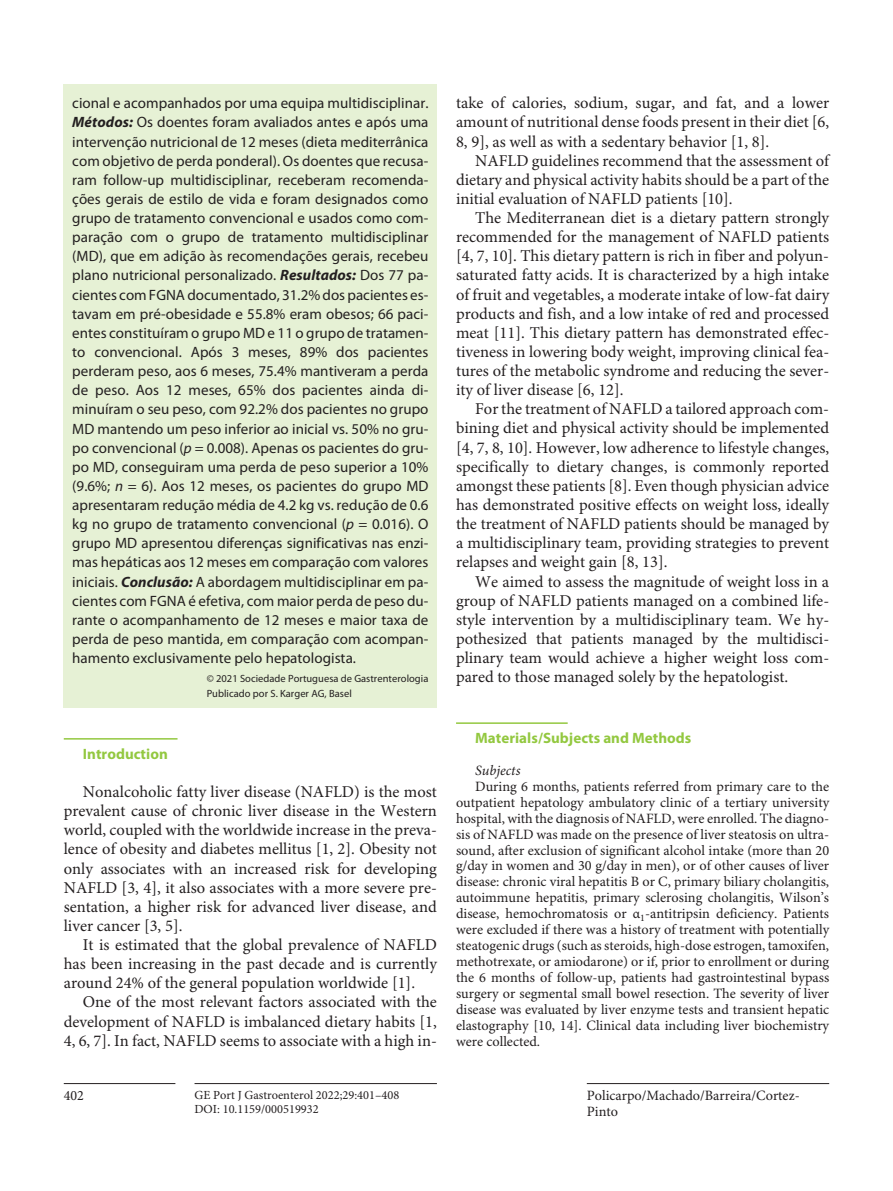
<style>
.page{position:relative;width:893px;height:1191px;background:#fff}
.page>*{position:absolute;margin:0;border:0;box-sizing:border-box;transform-origin:0 0}
.t1{font:16.5px/19px "Minion Pro";color:#231f20;text-align:justify}
.t2{font:15px/19.2px "Myriad Pro";letter-spacing:.005em;color:#231f20;text-align:justify}
.t3{font:700 15px "Myriad Pro";letter-spacing:.005em;color:#93c840}
.t4{font:14.25px/15.9px "Minion Pro";color:#231f20}
.t5{font:italic 14.25px "Minion Pro";color:#231f20}
.t6{font:12.3px/14px "Minion Pro";color:#231f20}
.t7{font:10.5px/14.7px "Myriad Pro";letter-spacing:.005em;color:#231f20}
.s1{font-weight:700;font-style:italic}
.s2{font-style:italic}
</style>
<div class="page">
<hr style="left:64px;top:1083px;width:111px;height:1px;background:#231f20">
<hr style="left:195px;top:1083px;width:242px;height:1px;background:#231f20">
<hr style="left:587px;top:1083px;width:242px;height:1px;background:#231f20">
<div style="left:64px;top:85px;width:373px;height:623px;background:#e6f1d5"></div>
<hr style="left:64px;top:738px;width:114px;height:1px;background:#93c840">
<hr style="left:456px;top:722px;width:112px;height:2px;background:#93c840">
<p class="t2" style="left:72px;top:94px;width:358px">cional e acompanhados por uma equipa multidisciplinar.<br><span class="s1">Métodos:</span> Os doentes foram avaliados antes e após uma intervenção nutricional de 12 meses (dieta mediterrânica com objetivo de perda ponderal). Os doentes que recusa&shy;ram follow-up multidisciplinar, receberam recomenda&shy;ções gerais de estilo de vida e foram designados como grupo de tratamento convencional e usados como com&shy;paração com o grupo de tratamento multidisciplinar (MD), que em adição às recomendações gerais, recebeu plano nutricional personalizado. <span class="s1">Resultados:</span> Dos 77 pa&shy;cientes com FGNA documentado, 31.2% dos pacientes es&shy;tavam em pré-obesidade e 55.8% eram obesos; 66 paci&shy;entes constituíram o grupo MD e 11 o grupo de tratamen&shy;to convencional. Após 3 meses, 89% dos pacientes perderam peso, aos 6 meses, 75.4% mantiveram a perda de peso. Aos 12 meses, 65% dos pacientes ainda di&shy;minuíram o seu peso, com 92.2% dos pacientes no grupo MD mantendo um peso inferior ao inicial vs. 50% no gru&shy;po convencional (<span class="s2">p</span> = 0.008). Apenas os pacientes do gru&shy;po MD, conseguiram uma perda de peso superior a 10% (9.6%; <span class="s2">n</span> = 6). Aos 12 meses, os pacientes do grupo MD apresentaram redução média de 4.2 kg vs. redução de 0.6 kg no grupo de tratamento convencional (<span class="s2">p</span> = 0.016). O grupo MD apresentou diferenças significativas nas enzi&shy;mas hepáticas aos 12 meses em comparação com valores iniciais. <span class="s1">Conclusão:</span> A abordagem multidisciplinar em pa&shy;cientes com FGNA é efetiva, com maior perda de peso du&shy;rante o acompanhamento de 12 meses e maior taxa de perda de peso mantida, em comparação com acompan&shy;hamento exclusivamente pelo hepatologista.</p>
<p class="t7" style="left:207px;top:671px;width:223px">© 2021 Sociedade Portuguesa de Gastrenterologia<br>Publicado por S. Karger AG, Basel</p>
<p class="t3" style="left:83px;top:745px;width:86px">Introduction</p>
<p class="t1" style="left:64px;top:783px;width:375px;text-indent:19px">Nonalcoholic fatty liver disease (NAFLD) is the most prevalent cause of chronic liver disease in the Western world, coupled with the worldwide increase in the preva&shy;lence of obesity and diabetes mellitus [1, 2]. Obesity not only associates with an increased risk for developing NAFLD [3, 4], it also associates with a more severe pre&shy;sentation, a higher risk for advanced liver disease, and liver cancer [3, 5].</p>
<p class="t1" style="left:64px;top:936px;width:375px;text-indent:19px">It is estimated that the global prevalence of NAFLD has been increasing in the past decade and is currently around 24% of the general population worldwide [1].</p>
<p class="t1" style="left:64px;top:993px;width:375px;text-indent:19px">One of the most relevant factors associated with the development of NAFLD is imbalanced dietary habits [1, 4, 6, 7]. In fact, NAFLD seems to associate with a high in-</p>
<p class="t4" style="left:64px;top:1088px;width:22px">402</p>
<p class="t6" style="left:195px;top:1088px;width:206px">GE Port J Gastroenterol 2022;29:401–408<br>DOI: 10.1159/000519932</p>
<p class="t1" style="left:456px;top:94px;width:375px">take of calories, sodium, sugar, and fat, and a lower amount of nutritional dense foods present in their diet [6, 8, 9], as well as with a sedentary behavior [1, 8].</p>
<p class="t1" style="left:456px;top:151px;width:375px;text-indent:19px">NAFLD guidelines recommend that the assessment of dietary and physical activity habits should be a part of the initial evaluation of NAFLD patients [10].</p>
<p class="t1" style="left:456px;top:209px;width:375px;text-indent:19px">The Mediterranean diet is a dietary pattern strongly recommended for the management of NAFLD patients [4, 7, 10]. This dietary pattern is rich in fiber and polyun&shy;saturated fatty acids. It is characterized by a high intake of fruit and vegetables, a moderate intake of low-fat dairy products and fish, and a low intake of red and processed meat [11]. This dietary pattern has demonstrated effec&shy;tiveness in lowering body weight, improving clinical fea&shy;tures of the metabolic syndrome and reducing the sever&shy;ity of liver disease [6, 12].</p>
<p class="t1" style="left:456px;top:400px;width:375px;text-indent:19px">For the treatment of NAFLD a tailored approach com&shy;bining diet and physical activity should be implemented [4, 7, 8, 10]. However, low adherence to lifestyle changes, specifically to dietary changes, is commonly reported amongst these patients [8]. Even though physician advice has demonstrated positive effects on weight loss, ideally the treatment of NAFLD patients should be managed by a multidisciplinary team, providing strategies to prevent relapses and weight gain [8, 13].</p>
<p class="t1" style="left:456px;top:572px;width:375px;text-indent:19px">We aimed to assess the magnitude of weight loss in a group of NAFLD patients managed on a combined life&shy;style intervention by a multidisciplinary team. We hy&shy;pothesized that patients managed by the multidisci&shy;plinary team would achieve a higher weight loss com&shy;pared to those managed solely by the hepatologist.</p>
<p class="t3" style="left:475px;top:729px;width:218px">Materials/Subjects and Methods</p>
<p class="t5" style="left:475px;top:762px;width:47px">Subjects</p>
<p class="t4" style="left:456px;top:779px;width:375px;text-align:justify;text-indent:19px">During 6 months, patients referred from primary care to the outpatient hepatology ambulatory clinic of a tertiary university hospital, with the diagnosis of NAFLD, were enrolled. The diagno&shy;sis of NAFLD was made on the presence of liver steatosis on ultra&shy;sound, after exclusion of significant alcohol intake (more than 20 g/day in women and 30 g/day in men), or of other causes of liver disease: chronic viral hepatitis B or C, primary biliary cholangitis, autoimmune hepatitis, primary sclerosing cholangitis, Wilson’s disease, hemochromatosis or α<sub>1</sub>-antitripsin deficiency. Patients were excluded if there was a history of treatment with potentially steatogenic drugs (such as steroids, high-dose estrogen, tamoxifen, methotrexate, or amiodarone) or if, prior to enrollment or during the 6 months of follow-up, patients had gastrointestinal bypass surgery or segmental small bowel resection. The severity of liver disease was evaluated by liver enzyme tests and transient hepatic elastography [10, 14]. Clinical data including liver biochemistry were collected.</p>
<p class="t4" style="left:587px;top:1088px;width:214px">Policarpo/Machado/Barreira/Cortez-<br>Pinto</p>
</div>
